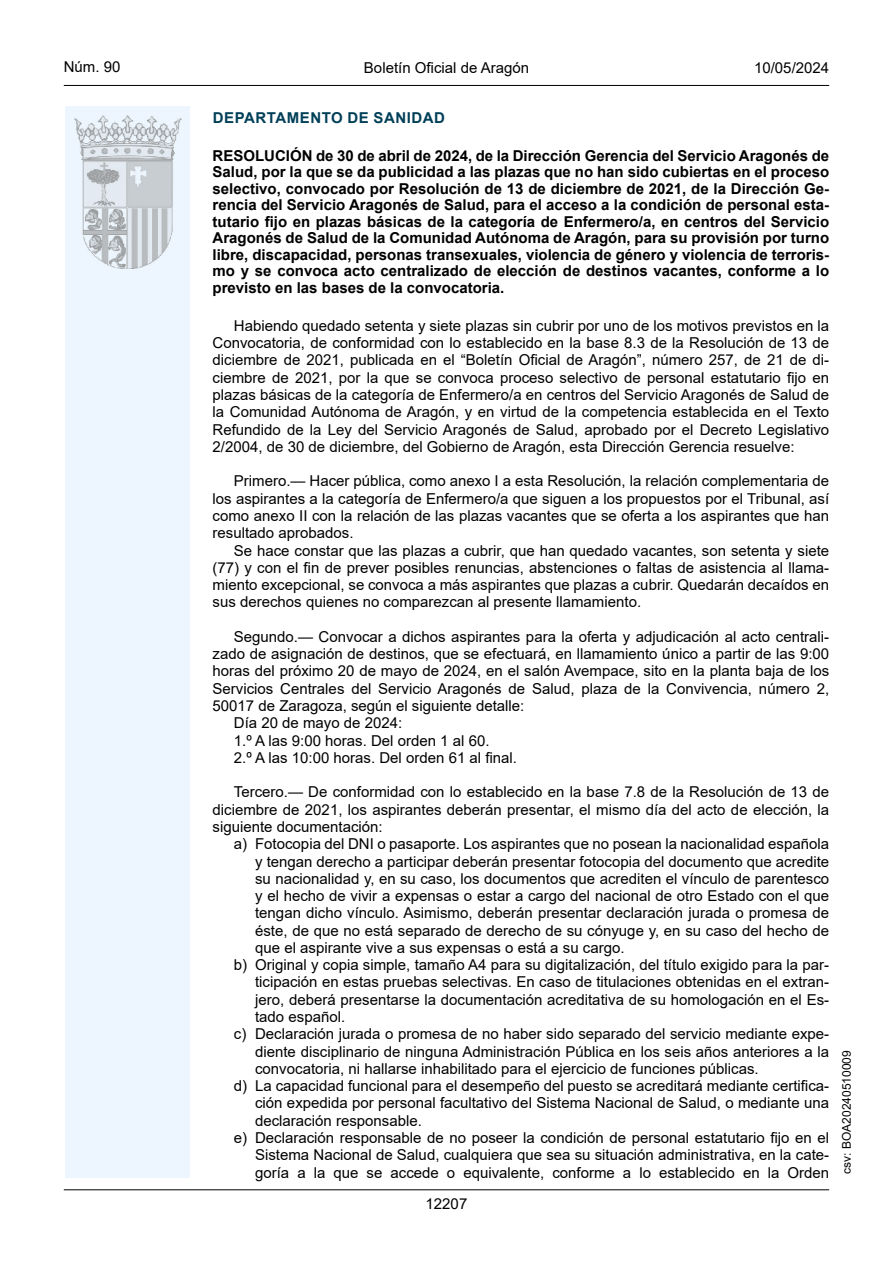
<style>
.page{position:relative;width:893px;height:1263px;background:#fff}
.page>*{position:absolute;margin:0;border:0;box-sizing:border-box;transform-origin:0 0}
.inicio_de_parrafo{font:15px/17.2px "Arial";color:#000;text-align:justify}
.Sangrado_01{font:15px/17.2px "Arial";color:#000;text-align:justify}
.Titulo_text{font:700 15px/16.5px "Arial";color:#000;text-align:justify}
.estilo_head-c{font:15px "Arial";color:#000}
.emisor_text{font:700 15px "Arial";letter-spacing:.035em;color:#003f58}
.estilo_head-d{font:15px "Arial";color:#000}
.estilo_head-i{font:15px "Arial";color:#000}
.numero_pagina{font:15px "Arial";color:#000}
.estilo_head-i-2{font:12px "Arial";color:#000}
</style>
<div class="page">
<div style="left:65px;top:106px;width:125px;height:1072px;background:#edf6fe"></div>
<img style="left:75px;top:115px;width:106px;height:153px">
<hr style="left:64px;top:85px;width:765px;height:1px;background:#000">
<hr style="left:64px;top:1189px;width:765px;height:1px;background:#000">
<p class="estilo_head-i" style="left:64px;top:57px;width:58px">Núm. 90</p>
<p class="estilo_head-c" style="left:364px;top:57px;width:167px">Boletín Oficial de Aragón</p>
<p class="estilo_head-d" style="left:754px;top:57px;width:77px">10/05/2024</p>
<h5 class="emisor_text" style="left:213px;top:107px;width:234px">DEPARTAMENTO DE SANIDAD</h5>
<p class="Titulo_text" style="left:213px;top:147px;width:618px">RESOLUCIÓN de 30 de abril de 2024, de la Dirección Gerencia del Servicio Aragonés de Salud, por la que se da publicidad a las plazas que no han sido cubiertas en el proceso selectivo, convocado por Resolución de 13 de diciembre de 2021, de la Dirección Ge&shy;rencia del Servicio Aragonés de Salud, para el acceso a la condición de personal esta&shy;tutario fijo en plazas básicas de la categoría de Enfermero/a, en centros del Servicio Aragonés de Salud de la Comunidad Autónoma de Aragón, para su provisión por turno libre, discapacidad, personas transexuales, violencia de género y violencia de terroris&shy;mo y se convoca acto centralizado de elección de destinos vacantes, conforme a lo previsto en las bases de la convocatoria.</p>
<p class="inicio_de_parrafo" style="left:213px;top:317px;width:618px;text-indent:21px">Habiendo quedado setenta y siete plazas sin cubrir por uno de los motivos previstos en la Convocatoria, de conformidad con lo establecido en la base 8.3 de la Resolución de 13 de diciembre de 2021, publicada en el “Boletín Oficial de Aragón”, número 257, de 21 de di&shy;ciembre de 2021, por la que se convoca proceso selectivo de personal estatutario fijo en plazas básicas de la categoría de Enfermero/a en centros del Servicio Aragonés de Salud de la Comunidad Autónoma de Aragón, y en virtud de la competencia establecida en el Texto Refundido de la Ley del Servicio Aragonés de Salud, aprobado por el Decreto Legislativo 2/2004, de 30 de diciembre, del Gobierno de Aragón, esta Dirección Gerencia resuelve:</p>
<p class="inicio_de_parrafo" style="left:213px;top:472px;width:618px;text-indent:21px">Primero.— Hacer pública, como anexo I a esta Resolución, la relación complementaria de los aspirantes a la categoría de Enfermero/a que siguen a los propuestos por el Tribunal, así como anexo II con la relación de las plazas vacantes que se oferta a los aspirantes que han resultado aprobados.</p>
<p class="inicio_de_parrafo" style="left:213px;top:541px;width:618px;text-indent:21px">Se hace constar que las plazas a cubrir, que han quedado vacantes, son setenta y siete (77) y con el fin de prever posibles renuncias, abstenciones o faltas de asistencia al llama&shy;miento excepcional, se convoca a más aspirantes que plazas a cubrir. Quedarán decaídos en sus derechos quienes no comparezcan al presente llamamiento.</p>
<p class="inicio_de_parrafo" style="left:213px;top:628px;width:618px;text-indent:21px">Segundo.— Convocar a dichos aspirantes para la oferta y adjudicación al acto centrali&shy;zado de asignación de destinos, que se efectuará, en llamamiento único a partir de las 9:00 horas del próximo 20 de mayo de 2024, en el salón Avempace, sito en la planta baja de los Servicios Centrales del Servicio Aragonés de Salud, plaza de la Convivencia, número 2, 50017 de Zaragoza, según el siguiente detalle:</p>
<p class="inicio_de_parrafo" style="left:234px;top:714px;width:170px">Día 20 de mayo de 2024:</p>
<p class="inicio_de_parrafo" style="left:234px;top:732px;width:257px">1.º A las 9:00 horas. Del orden 1 al 60.</p>
<p class="inicio_de_parrafo" style="left:234px;top:749px;width:285px">2.º A las 10:00 horas. Del orden 61 al final.</p>
<p class="inicio_de_parrafo" style="left:213px;top:783px;width:618px;text-indent:21px">Tercero.— De conformidad con lo establecido en la base 7.8 de la Resolución de 13 de diciembre de 2021, los aspirantes deberán presentar, el mismo día del acto de elección, la siguiente documentación:</p>
<p class="Sangrado_01" style="left:255px;top:835px;width:576px;text-indent:-21px">a) Fotocopia del DNI o pasaporte. Los aspirantes que no posean la nacionalidad española y tengan derecho a participar deberán presentar fotocopia del documento que acredite su nacionalidad y, en su caso, los documentos que acrediten el vínculo de parentesco y el hecho de vivir a expensas o estar a cargo del nacional de otro Estado con el que tengan dicho vínculo. Asimismo, deberán presentar declaración jurada o promesa de éste, de que no está separado de derecho de su cónyuge y, en su caso del hecho de que el aspirante vive a sus expensas o está a su cargo.</p>
<p class="Sangrado_01" style="left:255px;top:956px;width:576px;text-indent:-21px">b) Original y copia simple, tamaño A4 para su digitalización, del título exigido para la par&shy;ticipación en estas pruebas selectivas. En caso de titulaciones obtenidas en el extran&shy;jero, deberá presentarse la documentación acreditativa de su homologación en el Es&shy;tado español.</p>
<p class="Sangrado_01" style="left:255px;top:1025px;width:576px;text-indent:-21px">c) Declaración jurada o promesa de no haber sido separado del servicio mediante expe&shy;diente disciplinario de ninguna Administración Pública en los seis años anteriores a la convocatoria, ni hallarse inhabilitado para el ejercicio de funciones públicas.</p>
<p class="Sangrado_01" style="left:255px;top:1077px;width:576px;text-indent:-21px">d) La capacidad funcional para el desempeño del puesto se acreditará mediante certifica&shy;ción expedida por personal facultativo del Sistema Nacional de Salud, o mediante una declaración responsable.</p>
<p class="Sangrado_01" style="left:255px;top:1129px;width:576px;text-indent:-21px">e) Declaración responsable de no poseer la condición de personal estatutario fijo en el Sistema Nacional de Salud, cualquiera que sea su situación administrativa, en la cate&shy;goría a la que se accede o equivalente, conforme a lo establecido en la Orden</p>
<p class="numero_pagina" style="left:426px;top:1193px;width:43px">12207</p>
<p class="estilo_head-i-2" style="left:838px;top:1174px;width:125px;rotate:-90deg">csv: BOA20240510009</p>
</div>
